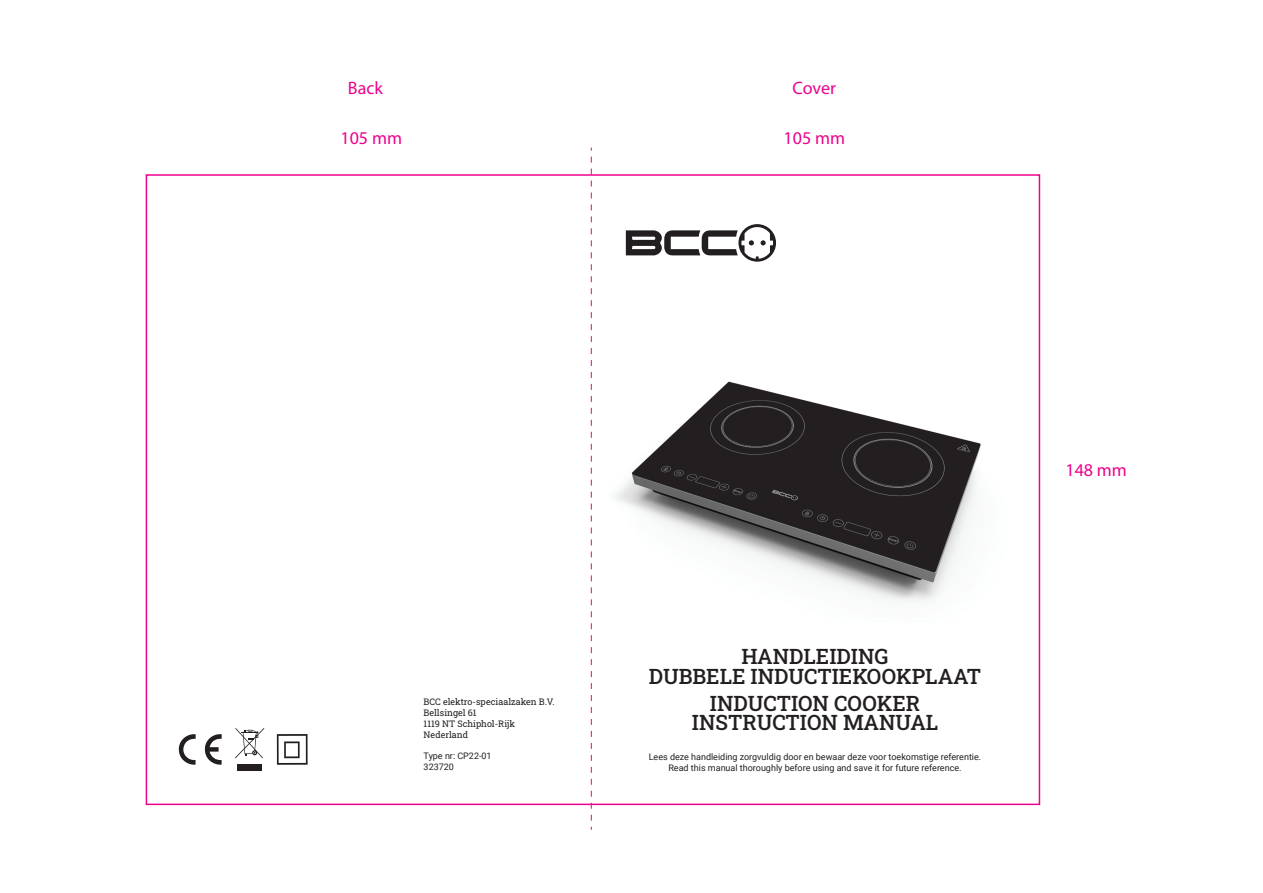
<style>
.page{position:relative;width:1263px;height:893px;background:#fff}
.page>*{position:absolute;margin:0;border:0;box-sizing:border-box;transform-origin:0 0}
.t1{font:21px/19.5px "Roboto Slab";color:#231f20;text-align:center}
.t2{font:18px "Myriad Pro";color:#ed028c}
.t3{font:9px/10.8px "Roboto";color:#231f20;text-align:center}
.t4{font:9px/10.8px "Roboto Slab";color:#231f20}
</style>
<div class="page">
<svg style="left:591px;top:157px;width:1px;height:673px"></svg>
<svg style="left:178px;top:734px;width:18px;height:31px"></svg>
<svg style="left:204px;top:734px;width:18px;height:31px"></svg>
<div style="left:237px;top:764px;width:25px;height:7px;background:#231f20"></div>
<svg style="left:235px;top:728px;width:29px;height:30px"></svg>
<svg style="left:738px;top:224px;width:38px;height:38px"></svg>
<svg style="left:626px;top:227px;width:147px;height:32px"></svg>
<svg style="left:277px;top:734px;width:31px;height:31px"></svg>
<img style="left:615px;top:381px;width:366px;height:220px">
<h2 class="t2" style="left:348px;top:77px;width:36px">Back</h2>
<h2 class="t2" style="left:793px;top:77px;width:45px">Cover</h2>
<h2 class="t2" style="left:340px;top:126px;width:63px">105 mm</h2>
<h2 class="t2" style="left:784px;top:126px;width:63px">105 mm</h2>
<p class="t4" style="left:424px;top:696px;width:133px">BCC elektro-speciaalzaken B.V.<br>Bellsingel 61<br>1119 NT Schiphol-Rijk<br>Nederland</p>
<p class="t3" style="left:424px;top:750px;width:70px;text-align:left">Type nr: CP22-01<br>323720</p>
<h1 class="t1" style="left:649px;top:646px;width:334px">HANDLEIDING<br>DUBBELE INDUCTIEKOOKPLAAT</h1>
<h1 class="t1" style="left:692px;top:693px;width:248px">INDUCTION COOKER<br>INSTRUCTION MANUAL</h1>
<p class="t3" style="left:649px;top:751px;width:334px">Lees deze handleiding zorgvuldig door en bewaar deze voor toekomstige referentie.<br>Read this manual thoroughly before using and save it for future reference.</p>
<h2 class="t2" style="left:1065px;top:459px;width:63px">148 mm</h2>
</div>
